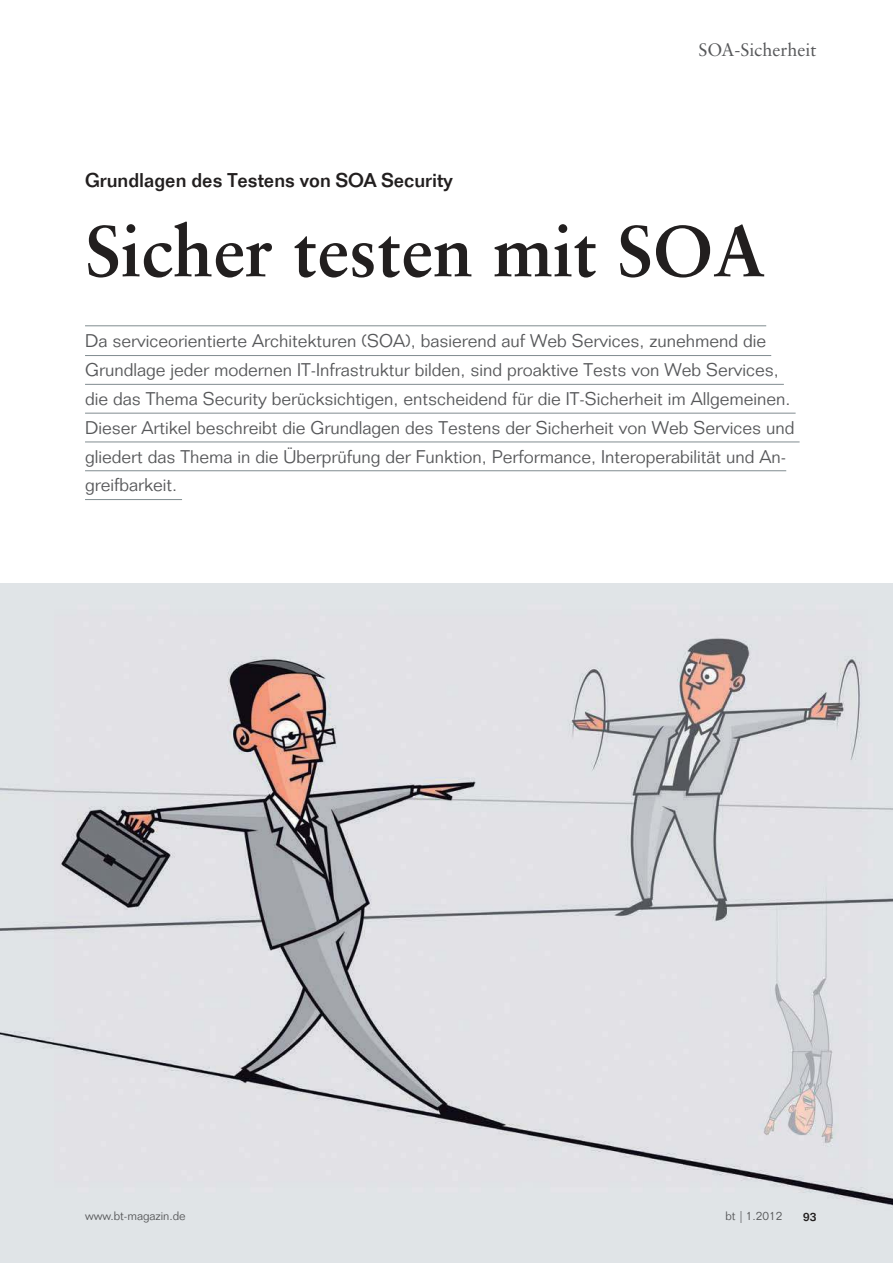
<style>
.page{position:relative;width:893px;height:1263px;background:#fff}
.page>*{position:absolute;margin:0;border:0;box-sizing:border-box;transform-origin:0 0}
.t1{font:700 72px "Sabon LT Std";color:#221f1f}
.t2{font:500 19.5px "Folio Std";color:#221f1f}
.t3{font:300 18px/28.8px "Folio Std";color:#57585a}
.t4{font:18px "Sabon LT Std";color:#57585a}
.t5{font:300 12px "Folio Std";color:#57585a}
.t6{font:500 12px "Folio Std";color:#221f1f}
</style>
<div class="page">
<img style="left:0;top:583px;width:893px;height:680px">
<hr style="left:85px;top:326px;width:681px;height:1px;background:#818c90">
<hr style="left:85px;top:355px;width:686px;height:1px;background:#818c90">
<hr style="left:85px;top:384px;width:699px;height:1px;background:#818c90">
<hr style="left:85px;top:413px;width:711px;height:1px;background:#818c90">
<hr style="left:85px;top:442px;width:715px;height:1px;background:#818c90">
<hr style="left:85px;top:470px;width:701px;height:1px;background:#818c90">
<hr style="left:85px;top:499px;width:97px;height:1px;background:#818c90">
<p class="t4" style="left:698px;top:41px;width:119px">SOA-Sicherheit</p>
<p class="t2" style="left:85px;top:170px;width:369px">Grundlagen des Testens von SOA Security</p>
<h1 class="t1" style="left:85px;top:221px;width:681px">Sicher testen mit SOA</h1>
<p class="t3" style="left:85px;top:327px;width:711px">Da serviceorientierte Architekturen (SOA), basierend auf Web Services, zunehmend die Grundlage jeder modernen IT-Infrastruktur bilden, sind proaktive Tests von Web Services, die das Thema Security berücksichtigen, entscheidend für die IT-Sicherheit im Allgemeinen.<br>Dieser Artikel beschreibt die Grundlagen des Testens der Sicherheit von Web Services und gliedert das Thema in die Überprüfung der Funktion, Performance, Interoperabilität und An&shy;greifbarkeit.</p>
<p class="t5" style="left:85px;top:1210px;width:102px">www.bt-magazin.de</p>
<p class="t5" style="left:725px;top:1210px;width:58px">bt | 1.2012</p>
<p class="t6" style="left:803px;top:1210px;width:15px">93</p>
</div>
